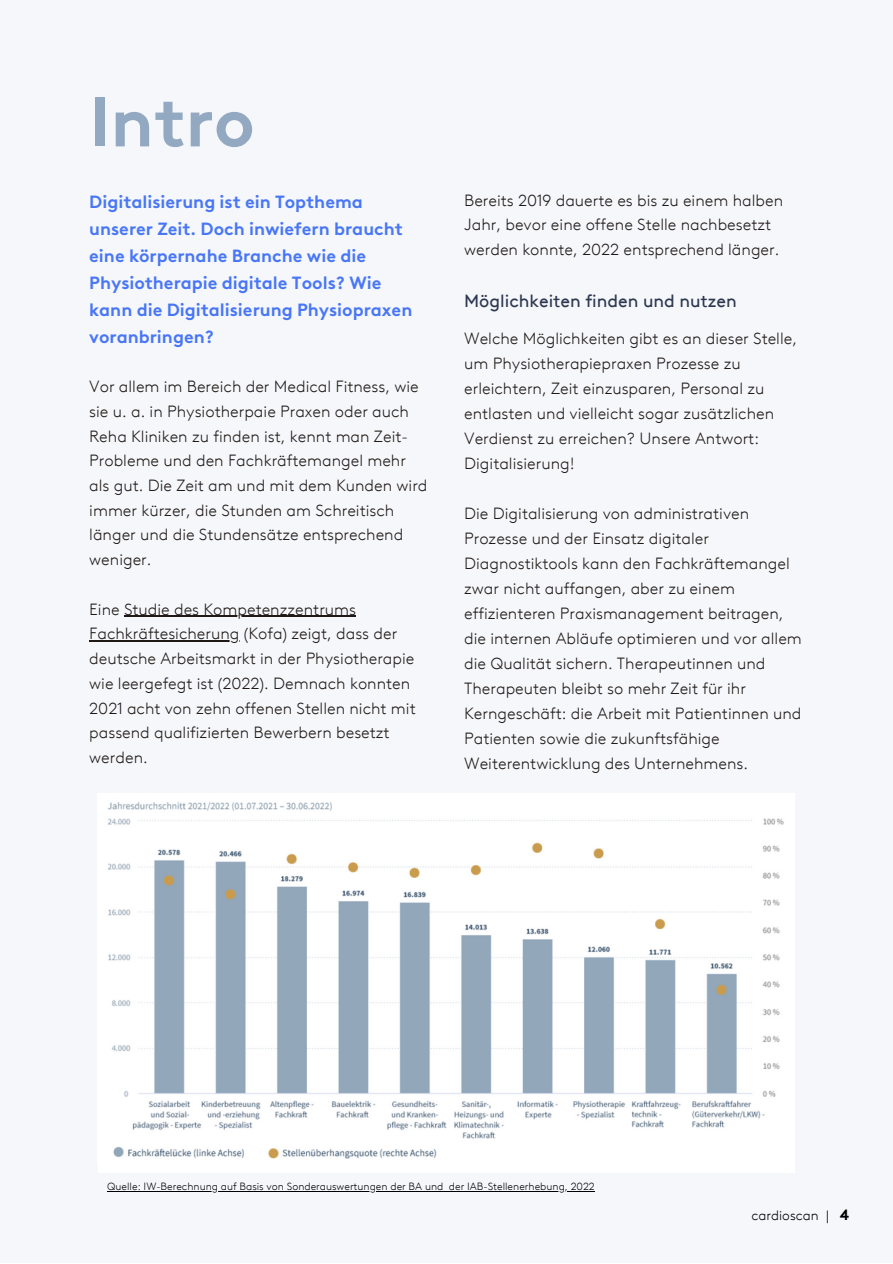
<style>
.page{position:relative;width:893px;height:1264px;background:#fff}
.page>*{position:absolute;margin:0;border:0;box-sizing:border-box;transform-origin:0 0}
.t1{font:700 69.75px "Brown LL";color:#93a8c1}
.t2{font:700 17.7px/27px "Brown LL";color:#4876f6}
.t3{font:17.7px "Brown LLTT";color:#2d3850}
.t4{font:300 16.2px/25px "Brown LLTT";color:#201917}
.t5{font:300 13.5px "Brown LLTT";color:#000}
.t6{font:300 10.5px "Brown LLTT";color:#000}
.s1{font-family:"Brown LL";font-weight:700;font-size:15px}
</style>
<div class="page">
<div style="left:0;top:0;width:892px;height:1262px;background:#f5f7fa"></div>
<div style="left:98px;top:925px;width:696px;height:247px;background:#fff"></div>
<img style="left:108px;top:802px;width:676px;height:357px">
<hr style="left:124px;top:616px;width:232px;height:1px;background:#201917">
<hr style="left:89px;top:640px;width:150px;height:1px;background:#201917">
<hr style="left:107px;top:1190px;width:336px;height:1px;background:#000">
<hr style="left:449px;top:1190px;width:145px;height:1px;background:#000">
<h1 class="t1" style="left:89px;top:94px;width:167px">Intro</h1>
<p class="t2" style="left:89px;top:190px;width:324px">Digitalisierung ist ein Topthema unserer Zeit. Doch inwiefern braucht eine körpernahe Branche wie die<br>Physiotherapie digitale Tools? Wie kann die Digitalisierung Physiopraxen voranbringen?</p>
<p class="t4" style="left:89px;top:375px;width:340px">Vor allem im Bereich der Medical Fitness, wie sie u. a. in Physiotherpaie Praxen oder auch Reha Kliniken zu finden ist, kennt man Zeit-Probleme und den Fachkräftemangel mehr als gut. Die Zeit am und mit dem Kunden wird immer kürzer, die Stunden am Schreitisch länger und die Stundensätze entsprechend weniger.</p>
<p class="t4" style="left:89px;top:598px;width:328px">Eine Studie des Kompetenzzentrums Fachkräftesicherung (Kofa) zeigt, dass der deutsche Arbeitsmarkt in der Physiotherapie wie leergefegt ist (2022). Demnach konnten 2021 acht von zehn offenen Stellen nicht mit passend qualifizierten Bewerbern besetzt werden.</p>
<p class="t4" style="left:464px;top:189px;width:320px">Bereits 2019 dauerte es bis zu einem halben<br>Jahr, bevor eine offene Stelle nachbesetzt werden konnte, 2022 entsprechend länger.</p>
<p class="t3" style="left:464px;top:294px;width:274px">Möglichkeiten finden und nutzen</p>
<p class="t4" style="left:464px;top:327px;width:334px">Welche Möglichkeiten gibt es an dieser Stelle, um Physiotherapiepraxen Prozesse zu erleichtern, Zeit einzusparen, Personal zu entlasten und vielleicht sogar zusätzlichen Verdienst zu erreichen? Unsere Antwort:<br>Digitalisierung!</p>
<p class="t4" style="left:464px;top:502px;width:339px">Die Digitalisierung von administrativen Prozesse und der Einsatz digitaler Diagnostiktools kann den Fachkräftemangel zwar nicht auffangen, aber zu einem effizienteren Praxismanagement beitragen, die internen Abläufe optimieren und vor allem die Qualität sichern. Therapeutinnen und Therapeuten bleibt so mehr Zeit für ihr Kerngeschäft: die Arbeit mit Patientinnen und Patienten sowie die zukunftsfähige Weiterentwicklung des Unternehmens.</p>
<p class="t6" style="left:107px;top:1182px;width:489px">Quelle: IW-Berechnung auf Basis von Sonderauswertungen der BA und der IAB-Stellenerhebung, 2022</p>
<p class="t5" style="left:751px;top:1209px;width:99px">cardioscan | <span class="s1">4</span></p>
</div>
